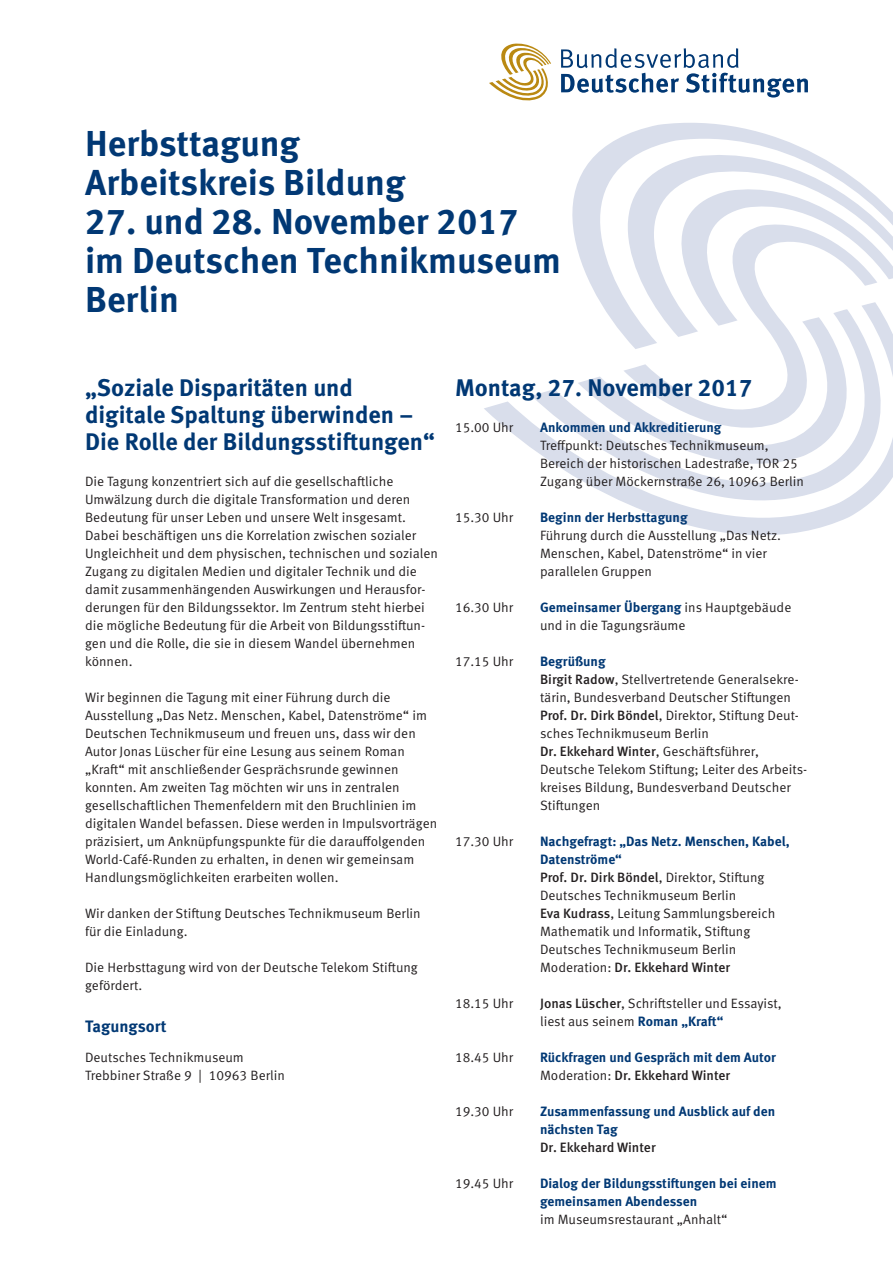
<style>
.page{position:relative;width:893px;height:1263px;background:#fff}
.page>*{position:absolute;margin:0;border:0;box-sizing:border-box;transform-origin:0 0}
.t1{font:700 36px/39px "Meta OT";color:#013874}
.t2{font:700 24px/27px "Meta OT";color:#013874}
.t3{font:700 16.5px "Meta OT";color:#013874}
.t4{font:13.5px/18px "Meta OT Norm";color:#231f20}
.t5{font:700 13.5px/18px "Meta OT";color:#013874}
.t6{font:500 13.5px "Meta OT";color:#231f20}
.s1{font-family:"Meta OT Norm";font-weight:400;color:#231f20}
.s2{font-family:"Meta OT";font-weight:500}
.s3{font-family:"Meta OT Norm";font-weight:400}
.s4{font-weight:500;color:#231f20}
.s5{font-family:"Meta OT";font-weight:700;color:#013874}
</style>
<div class="page">
<svg style="left:484px;top:401px;width:334px;height:135px"></svg>
<svg style="left:531px;top:349px;width:362px;height:179px"></svg>
<svg style="left:578px;top:349px;width:286px;height:134px"></svg>
<svg style="left:572px;top:123px;width:321px;height:226px"></svg>
<svg style="left:591px;top:145px;width:302px;height:192px"></svg>
<svg style="left:654px;top:181px;width:239px;height:145px"></svg>
<svg style="left:489px;top:43px;width:62px;height:58px"></svg>
<svg style="left:561px;top:48px;width:247px;height:50px"></svg>
<h1 class="t1" style="left:85px;top:124px;width:322px">Herbsttagung<br>Arbeitskreis Bildung</h1>
<h1 class="t1" style="left:85px;top:202px;width:477px">27. und 28. November 2017 im Deutschen Technikmuseum<br>Berlin</h1>
<h2 class="t2" style="left:85px;top:374px;width:352px">„Soziale Disparitäten und digitale Spaltung überwinden –<br>Die Rolle der Bildungsstiftungen“</h2>
<p class="t4" style="left:85px;top:472px;width:354px">Die Tagung konzentriert sich auf die gesellschaftliche Umwälzung durch die digitale Transformation und deren Bedeutung für unser Leben und unsere Welt insgesamt.<br>Dabei beschäftigen uns die Korrelation zwischen sozialer Ungleichheit und dem physischen, technischen und sozialen Zugang zu digitalen Medien und digitaler Technik und die damit zusammenhängenden Auswirkungen und Herausfor&shy;derungen für den Bildungssektor. Im Zentrum steht hierbei die mögliche Bedeutung für die Arbeit von Bildungsstiftun&shy;gen und die Rolle, die sie in diesem Wandel übernehmen können.</p>
<p class="t4" style="left:85px;top:688px;width:354px">Wir beginnen die Tagung mit einer Führung durch die Ausstellung „Das Netz. Menschen, Kabel, Datenströme“ im Deutschen Technikmuseum und freuen uns, dass wir den Autor Jonas Lüscher für eine Lesung aus seinem Roman „Kraft“ mit anschließender Gesprächsrunde gewinnen konnten. Am zweiten Tag möchten wir uns in zentralen gesellschaftlichen Themenfeldern mit den Bruchlinien im digitalen Wandel befassen. Diese werden in Impulsvorträgen präzisiert, um Anknüpfungspunkte für die darauffolgenden World-Café-Runden zu erhalten, in denen wir gemeinsam Handlungsmöglichkeiten erarbeiten wollen.</p>
<p class="t4" style="left:85px;top:904px;width:337px">Wir danken der Stiftung Deutsches Technikmuseum Berlin für die Einladung.</p>
<p class="t4" style="left:85px;top:958px;width:334px">Die Herbsttagung wird von der Deutsche Telekom Stiftung gefördert.</p>
<p class="t3" style="left:85px;top:1016px;width:83px">Tagungsort</p>
<p class="t4" style="left:85px;top:1048px;width:201px">Deutsches Technikmuseum<br>Trebbiner Straße 9 | 10963 Berlin</p>
<h2 class="t2" style="left:455px;top:374px;width:299px">Montag, 27. November 2017</h2>
<p class="t4" style="left:455px;top:418px;width:60px">15.00 Uhr</p>
<p class="t5" style="left:540px;top:418px;width:183px">Ankommen und Akkreditierung</p>
<p class="t4" style="left:540px;top:436px;width:266px">Treffpunkt: Deutsches Technikmuseum,<br>Bereich der historischen Ladestraße, TOR 25<br>Zugang über Möckernstraße 26, 10963 Berlin</p>
<p class="t4" style="left:455px;top:508px;width:60px">15.30 Uhr</p>
<p class="t5" style="left:540px;top:508px;width:149px">Beginn der Herbsttagung</p>
<p class="t4" style="left:540px;top:526px;width:242px">Führung durch die Ausstellung „Das Netz.<br>Menschen, Kabel, Datenströme“ in vier parallelen Gruppen</p>
<p class="t4" style="left:455px;top:598px;width:60px">16.30 Uhr</p>
<p class="t5" style="left:540px;top:598px;width:253px">Gemeinsamer Übergang <span class="s1">ins Hauptgebäude</span></p>
<p class="t4" style="left:540px;top:616px;width:147px">und in die Tagungsräume</p>
<p class="t4" style="left:455px;top:652px;width:60px">17.15 Uhr</p>
<p class="t5" style="left:540px;top:652px;width:67px">Begrüßung</p>
<p class="t4" style="left:540px;top:670px;width:260px"><span class="s2">Birgit Radow</span>, Stellvertretende Generalsekre&shy;tärin, Bundesverband Deutscher Stiftungen <span class="s2">Prof. Dr. Dirk Böndel</span>, Direktor, Stiftung Deut&shy;sches Technikmuseum Berlin</p>
<p class="t6" style="left:540px;top:743px;width:220px">Dr. Ekkehard Winter<span class="s3">, Geschäftsführer,</span></p>
<p class="t4" style="left:540px;top:760px;width:269px">Deutsche Telekom Stiftung; Leiter des Arbeits&shy;kreises Bildung, Bundesverband Deutscher<br>Stiftungen</p>
<p class="t4" style="left:455px;top:832px;width:60px">17.30 Uhr</p>
<p class="t5" style="left:540px;top:832px;width:251px">Nachgefragt: „Das Netz. Menschen, Kabel,<br>Datenströme“<br><span class="s4">Prof. Dr. Dirk Böndel</span><span class="s1">, Direktor, Stiftung</span></p>
<p class="t4" style="left:540px;top:886px;width:237px">Deutsches Technikmuseum Berlin<br><span class="s2">Eva Kudrass</span>, Leitung Sammlungsbereich Mathematik und Informatik, Stiftung Deutsches Technikmuseum Berlin</p>
<p class="t6" style="left:540px;top:959px;width:192px"><span class="s3">Moderation:</span> Dr. Ekkehard Winter</p>
<p class="t4" style="left:455px;top:994px;width:60px">18.15 Uhr</p>
<p class="t4" style="left:540px;top:994px;width:243px"><span class="s2">Jonas Lüscher</span>, Schriftsteller und Essayist, liest aus seinem <span class="s5">Roman „Kraft“</span></p>
<p class="t4" style="left:455px;top:1048px;width:60px">18.45 Uhr</p>
<p class="t5" style="left:540px;top:1048px;width:237px">Rückfragen und Gespräch mit dem Autor<br><span class="s1">Moderation:</span> <span class="s4">Dr. Ekkehard Winter</span></p>
<p class="t4" style="left:455px;top:1102px;width:60px">19.30 Uhr</p>
<p class="t5" style="left:540px;top:1102px;width:237px">Zusammenfassung und Ausblick auf den nächsten Tag</p>
<p class="t6" style="left:540px;top:1139px;width:117px">Dr. Ekkehard Winter</p>
<p class="t4" style="left:455px;top:1174px;width:60px">19.45 Uhr</p>
<p class="t5" style="left:540px;top:1174px;width:238px">Dialog der Bildungsstiftungen bei einem gemeinsamen Abendessen</p>
<p class="t4" style="left:540px;top:1210px;width:189px">im Museumsrestaurant „Anhalt“</p>
</div>
